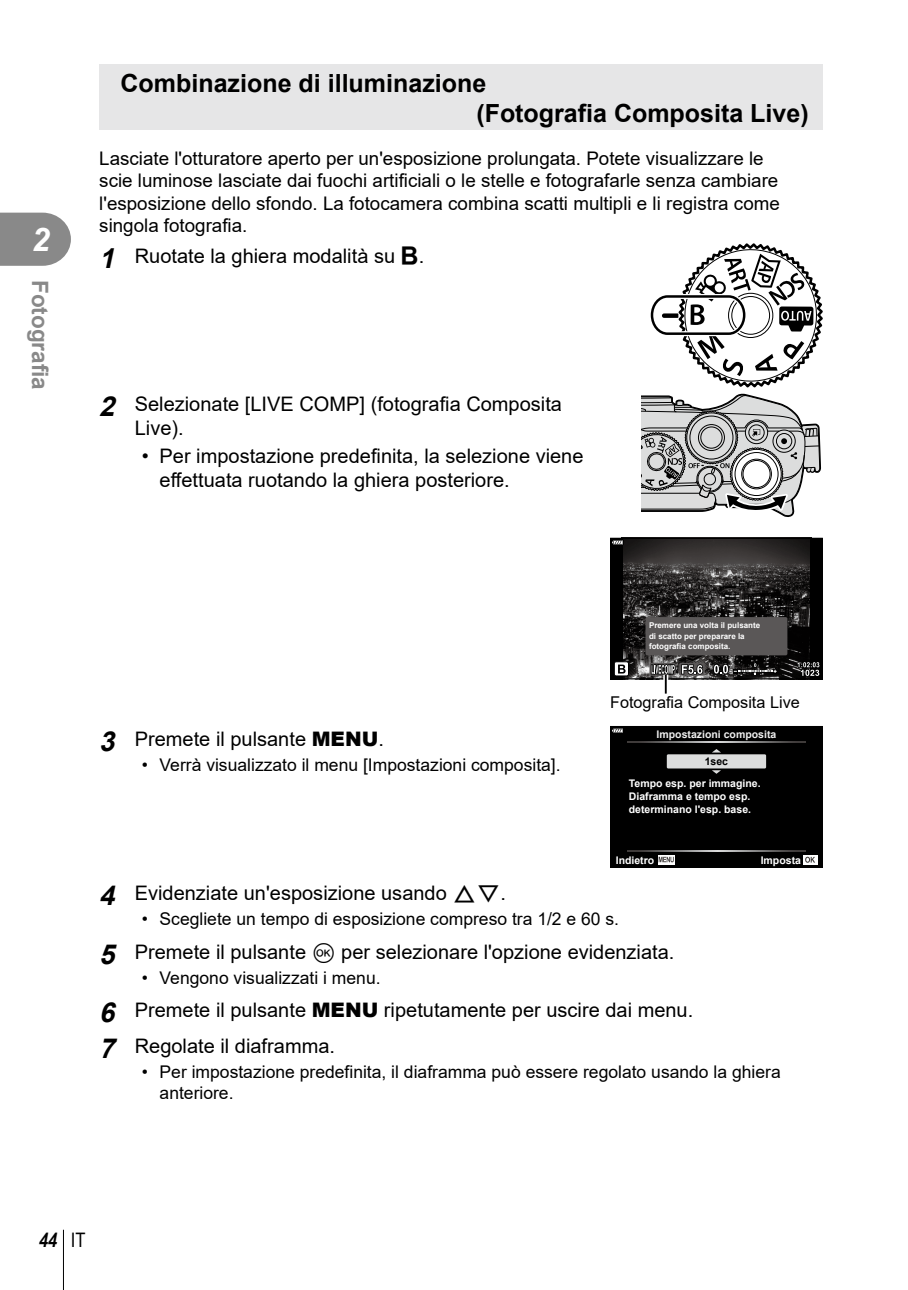
<style>
.page{position:relative;width:908px;height:1290px;background:#fff}
.page>*{position:absolute;margin:0;border:0;box-sizing:border-box;transform-origin:0 0}
.t1{font:italic 700 32.5px "Arial";color:#fff}
.t2{font:700 25px/30px "Arial";color:#000}
.t3{font:700 22.5px "Arial";color:#898989}
.t4{font:20px/24px "Arial";color:#000}
.t5{font:italic 700 20px "Arial Narrow";color:#000}
.t6{font:18.75px/22.5px "Arial";color:#000}
.t7{font:17.5px/21px "Arial";color:#000}
.t8{font:16.25px "Arial";color:#000}
.t9{font:700 10.5px/12.5px "Arial";color:#fff}
.t10{font:700 10.5px "Arial";color:#efefef}
.t11{font:700 10.5px "Arial";color:#000}
.t12{font:700 8px/10.5px "Arial";color:#fff}
.s1{font-weight:700;font-style:italic;font-size:27.5px}
.s2{font-family:"olympus 32"}
.s3{font-weight:900}
.s4{font-family:"olympus 15"}
.s5{font-family:"Olympus 7"}
.s6{font-weight:400;font-style:normal}
</style>
<div class="page">
<svg style="left:0;top:213px;width:71px;height:53px;background:#939393"></svg>
<hr style="left:63px;top:1230px;width:1px;height:60px;background:#000">
<div style="left:99px;top:64px;width:723px;height:65px;background:#e6e6e7"></div>
<svg style="left:641px;top:243px;width:181px;height:274px"></svg>
<svg style="left:610px;top:538px;width:212px;height:155px;background:#474545"></svg>
<svg style="left:610px;top:726px;width:212px;height:142px;background:#101010"></svg>
<h1 class="t1" style="left:32px;top:218px;width:20px">2</h1>
<p class="t3" style="left:56px;top:280px;width:112px;rotate:90deg">Fotografia</p>
<p class="t2" style="left:476px;top:69px;width:333px;text-indent:-355px">Combinazione di illuminazione<br>(Fotografia Composita Live)</p>
<p class="t6" style="left:99px;top:147px;width:681px">Lasciate l'otturatore aperto per un'esposizione prolungata. Potete visualizzare le scie luminose lasciate dai fuochi artificiali o le stelle e fotografarle senza cambiare l'esposizione dello sfondo. La fotocamera combina scatti multipli e li registra come singola fotografia.</p>
<p class="t4" style="left:99px;top:244px;width:326px"><span class="s1">1</span> Ruotate la ghiera modalità su <span class="s2">B</span>.</p>
<p class="t4" style="left:135px;top:392px;width:428px;text-indent:-35px"><span class="s1">2</span> Selezionate [LIVE COMP] (fotografia Composita<br>Live).</p>
<p class="t4" style="left:159px;top:444px;width:425px;text-indent:-18px">• Per impostazione predefinita, la selezione viene effettuata ruotando la ghiera posteriore.</p>
<p class="t12" style="left:648px;top:620px;width:113px">Premere una volta il pulsante di scatto per preparare la fotografia composita.</p>
<p class="t4" style="left:99px;top:726px;width:286px"><span class="s1">3</span> Premete il pulsante <span class="s3">MENU</span>.</p>
<p class="t7" style="left:142px;top:754px;width:420px">• Verrà visualizzato il menu [Impostazioni composita].</p>
<p class="t8" style="left:609px;top:691px;width:191px">Fotografia Composita Live</p>
<p class="t10" style="left:656px;top:727px;width:121px">Impostazioni composita</p>
<p class="t11" style="left:704px;top:754px;width:25px">1sec</p>
<p class="t9" style="left:628px;top:778px;width:133px">Tempo esp. per immagine.<br>Diaframma e tempo esp. determinano l'esp. base.</p>
<p class="t9" style="left:615px;top:854px;width:40px">Indietro</p>
<p class="t9" style="left:760px;top:854px;width:42px">Imposta</p>
<p class="t4" style="left:99px;top:881px;width:408px"><span class="s1">4</span> Evidenziate un'esposizione usando <span class="s4">FG</span>.</p>
<p class="t7" style="left:142px;top:909px;width:478px">• Scegliete un tempo di esposizione compreso tra 1/2 e 60 s.</p>
<p class="t4" style="left:99px;top:939px;width:576px"><span class="s1">5</span> Premete il pulsante <span class="s5">Q</span> per selezionare l'opzione evidenziata.</p>
<p class="t7" style="left:142px;top:967px;width:240px">• Vengono visualizzati i menu.</p>
<p class="t4" style="left:99px;top:992px;width:595px;line-height:35.2px"><span class="s1">6</span> Premete il pulsante <span class="s3">MENU</span> ripetutamente per uscire dai menu.<br><span class="s1">7</span> Regolate il diaframma.</p>
<p class="t7" style="left:159px;top:1061px;width:622px;text-indent:-18px">• Per impostazione predefinita, il diaframma può essere regolato usando la ghiera anteriore.</p>
<p class="t5" style="left:38px;top:1225px;width:48px">44 <span class="s6">IT</span></p>
</div>
